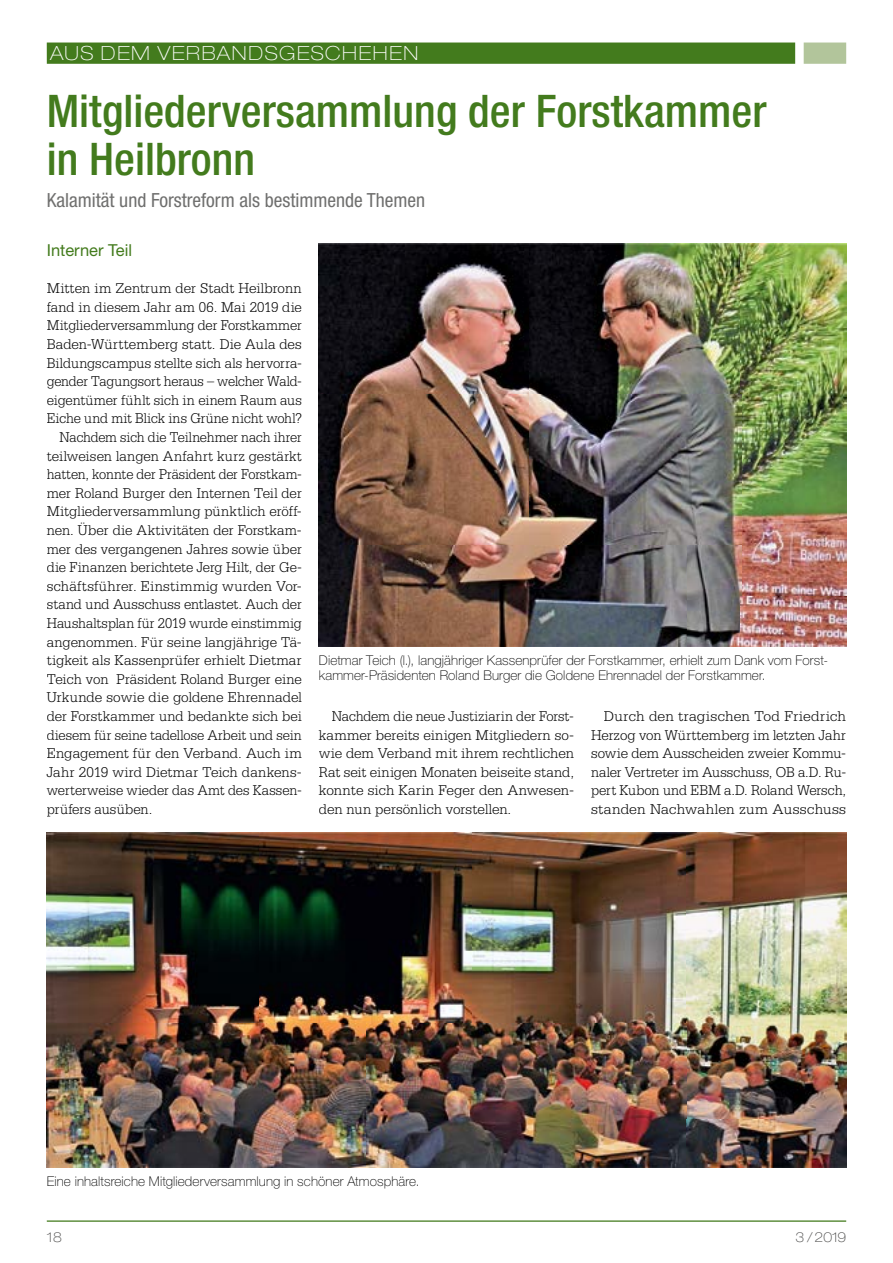
<style>
.page{position:relative;width:893px;height:1263px;background:#fff}
.page>*{position:absolute;margin:0;border:0;box-sizing:border-box;transform-origin:0 0}
.t1{font:500 condensed 45px/48px "Helvetica Neue LT";color:#437b1d}
.t2{font:condensed 19.5px "Helvetica Neue LT";color:#6f6f6e}
.t3{font:100 expanded 19.5px "Helvetica Neue LT";letter-spacing:.08em;color:#fff}
.t4{font:16.5px "Helvetica Neue LT";color:#437b1d}
.t5{font:300 15px/18.6px "Serifa Std";letter-spacing:-.005em;color:#000;text-align:justify}
.t6{font:300 15px "Serifa Std";letter-spacing:-.005em;color:#000;scale:.96 1}
.t7{font:300 15px "Serifa Std";letter-spacing:-.005em;color:#000;scale:.95 1}
.t8{font:300 15px "Serifa Std";letter-spacing:.02em;color:#000}
.t9{font:100 13.5px/15px "Helvetica Neue LT";letter-spacing:.01em;color:#000}
.t10{font:100 expanded 13.5px "Helvetica Neue LT";letter-spacing:.01em;color:#494948}
</style>
<div class="page">
<hr style="left:47px;top:1220px;width:799px;height:2px;background:#437b1d">
<div style="left:47px;top:43px;width:748px;height:21px;background:#437b1d"></div>
<div style="left:804px;top:43px;width:42px;height:21px;background:#b2c59b"></div>
<img style="left:319px;top:243px;width:527px;height:404px">
<img style="left:47px;top:833px;width:799px;height:334px">
<h2 class="t3" style="left:50px;top:42px;width:369px">AUS DEM VERBANDSGESCHEHEN</h2>
<h1 class="t1" style="left:47px;top:86px;width:721px">Mitgliederversammlung der Forstkammer in Heilbronn</h1>
<h2 class="t2" style="left:47px;top:189px;width:380px">Kalamität und Forstreform als bestimmende Themen</h2>
<p class="t4" style="left:47px;top:240px;width:87px">Interner Teil</p>
<p class="t5" style="left:47px;top:279px;width:257px">Mitten im Zentrum der Stadt Heilbronn</p>
<p class="t5" style="left:47px;top:298px;width:257px">fand in diesem Jahr am 06. Mai 2019 die</p>
<p class="t6" style="left:47px;top:317px;width:267px">Mitgliederversammlung der Forstkammer</p>
<p class="t5" style="left:47px;top:335px;width:257px">Baden-Württemberg statt. Die Aula des</p>
<p class="t5" style="left:47px;top:353px;width:257px">Bildungscampus stellte sich als hervorra-</p>
<p class="t7" style="left:47px;top:373px;width:270px">gender Tagungsort heraus – welcher Wald-</p>
<p class="t5" style="left:47px;top:391px;width:257px">eigentümer fühlt sich in einem Raum aus</p>
<p class="t6" style="left:47px;top:410px;width:267px">Eiche und mit Blick ins Grüne nicht wohl?</p>
<p class="t7" style="left:60px;top:429px;width:257px">Nachdem sich die Teilnehmer nach ihrer</p>
<p class="t5" style="left:47px;top:446px;width:257px">teilweisen langen Anfahrt kurz gestärkt</p>
<p class="t7" style="left:47px;top:466px;width:270px">hatten, konnte der Präsident der Forstkam-</p>
<p class="t5" style="left:47px;top:484px;width:257px">mer Roland Burger den Internen Teil der</p>
<p class="t5" style="left:47px;top:502px;width:257px">Mitgliederversammlung pünktlich eröff-</p>
<p class="t5" style="left:47px;top:521px;width:257px">nen. Über die Aktivitäten der Forstkam-</p>
<p class="t5" style="left:47px;top:539px;width:257px">mer des vergangenen Jahres sowie über</p>
<p class="t5" style="left:47px;top:558px;width:257px">die Finanzen berichtete Jerg Hilt, der Ge-</p>
<p class="t8" style="left:47px;top:577px;width:257px">schäftsführer. Einstimmig wurden Vor-</p>
<p class="t5" style="left:47px;top:595px;width:257px">stand und Ausschuss entlastet. Auch der</p>
<p class="t6" style="left:47px;top:615px;width:267px">Haushaltsplan für 2019 wurde einstimmig</p>
<p class="t5" style="left:47px;top:632px;width:257px">angenommen. Für seine langjährige Tä-</p>
<p class="t5" style="left:47px;top:651px;width:257px">tigkeit als Kassenprüfer erhielt Dietmar</p>
<p class="t5" style="left:47px;top:670px;width:257px">Teich von Präsident Roland Burger eine</p>
<p class="t5" style="left:47px;top:688px;width:257px">Urkunde sowie die goldene Ehrennadel</p>
<p class="t5" style="left:47px;top:707px;width:257px">der Forstkammer und bedankte sich bei</p>
<p class="t6" style="left:47px;top:726px;width:267px">diesem für seine tadellose Arbeit und sein</p>
<p class="t5" style="left:47px;top:744px;width:257px">Engagement für den Verband. Auch im</p>
<p class="t5" style="left:47px;top:763px;width:257px">Jahr 2019 wird Dietmar Teich dankens-</p>
<p class="t5" style="left:47px;top:781px;width:257px">werterweise wieder das Amt des Kassen-</p>
<p class="t5" style="left:47px;top:800px;width:107px">prüfers ausüben.</p>
<p class="t9" style="left:319px;top:653px;width:511px">Dietmar Teich (l.), langjähriger Kassenprüfer der Forstkammer, erhielt zum Dank vom Forst&shy;kammer-Präsidenten Roland Burger die Goldene Ehrennadel der Forstkammer.</p>
<p class="t5" style="left:319px;top:707px;width:257px;text-indent:13px">Nachdem die neue Justiziarin der Forst&shy;kammer bereits einigen Mitgliedern so&shy;wie dem Verband mit ihrem rechtlichen Rat seit einigen Monaten beiseite stand, konnte sich Karin Feger den Anwesen&shy;den nun persönlich vorstellen.</p>
<p class="t5" style="left:591px;top:707px;width:257px;text-indent:13px">Durch den tragischen Tod Friedrich Herzog von Württemberg im letzten Jahr sowie dem Ausscheiden zweier Kommu&shy;naler Vertreter im Ausschuss, OB a.D. Ru&shy;pert Kubon und EBM a.D. Roland Wersch, standen Nachwahlen zum Ausschuss</p>
<p class="t9" style="left:47px;top:1174px;width:374px">Eine inhaltsreiche Mitgliederversammlung in schöner Atmosphäre.</p>
<p class="t10" style="left:47px;top:1229px;width:17px">18</p>
<p class="t10" style="left:796px;top:1229px;width:52px">3 / 2019</p>
</div>
